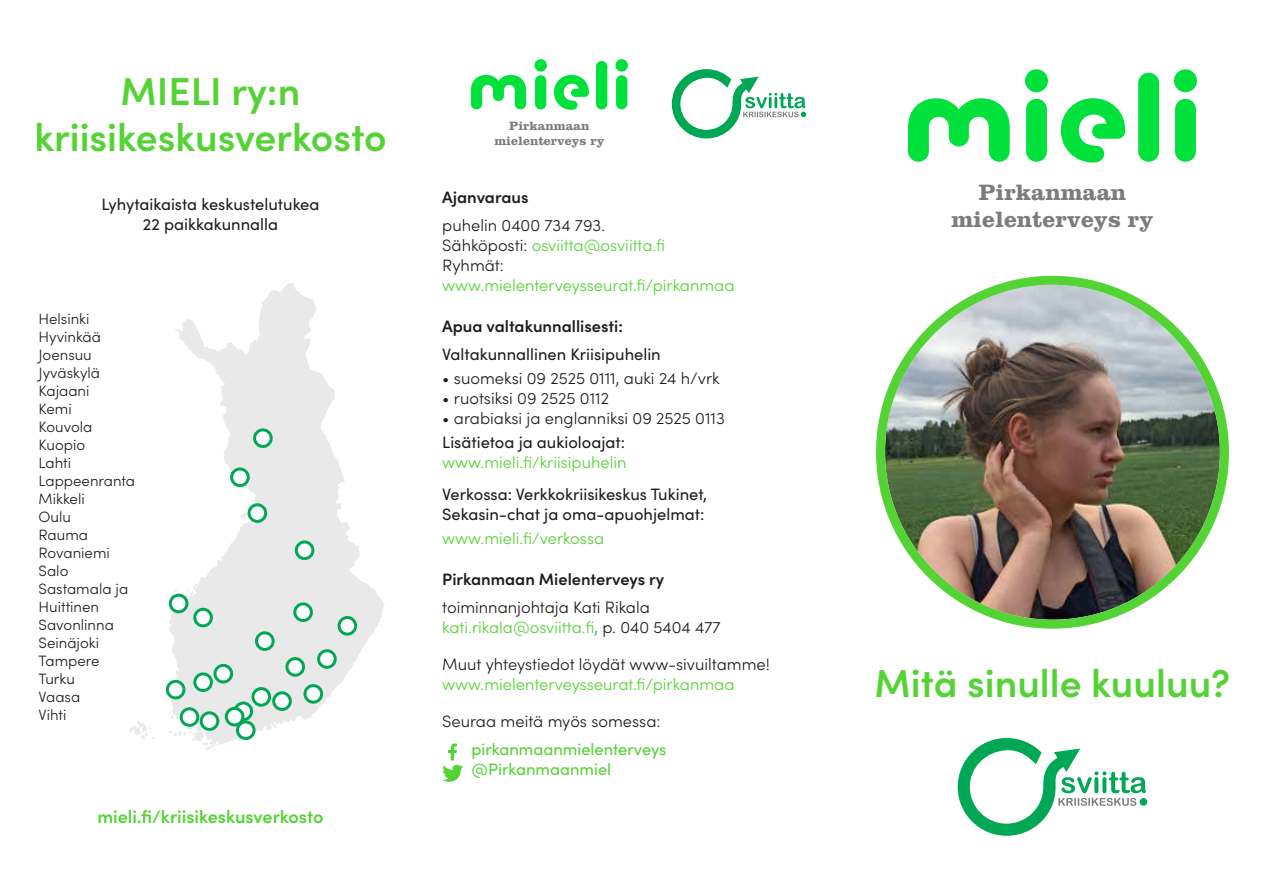
<style>
.page{position:relative;width:1263px;height:893px;background:#fff}
.page>*{position:absolute;margin:0;border:0;box-sizing:border-box;transform-origin:0 0}
.t1{font:600 39px/46.8px "Sofia Pro";color:#54d335;text-align:center}
.t2{font:700 23.1px/27.8px "Clarendon LT Std";color:#7c7c7c;text-align:center}
.t3{font:600 18px "Sofia Pro";color:#54d335}
.t4{font:300 16.5px/19.8px "Sofia Pro";color:#1d1d1b}
.t5{font:16.5px/19.8px "Sofia Pro";color:#1d1d1b}
.t6{font:300 16.5px "Sofia Pro";color:#54d335}
.t7{font:600 16.5px "Sofia Pro";color:#1d1d1b}
.t8{font:16.5px/19.8px "Sofia Pro";color:#54d335}
.t9{font:300 15px/18px "Sofia Pro";color:#1d1d1b}
.t10{font:700 12.6px/15px "Clarendon LT Std";color:#7c7c7c;text-align:center}
.s1{color:#54d335}
.s2{color:#00a754}
</style>
<div class="page">
<svg style="left:130px;top:283px;width:255px;height:467px"></svg>
<svg style="left:295px;top:540px;width:19px;height:20px"></svg>
<svg style="left:230px;top:467px;width:20px;height:20px"></svg>
<svg style="left:248px;top:503px;width:19px;height:20px"></svg>
<svg style="left:253px;top:428px;width:20px;height:20px"></svg>
<svg style="left:166px;top:594px;width:191px;height:146px"></svg>
<div style="left:1138px;top:73px;width:21px;height:89px;background:#00e13c;border-radius:10px"></div>
<svg style="left:1061px;top:98px;width:64px;height:65px"></svg>
<div style="left:1026px;top:99px;width:21px;height:63px;background:#00e13c;border-radius:10px"></div>
<div style="left:1025px;top:69px;width:23px;height:23px;background:#00e13c;border-radius:50%"></div>
<div style="left:1175px;top:99px;width:21px;height:63px;background:#00e13c;border-radius:10px"></div>
<div style="left:1174px;top:69px;width:23px;height:23px;background:#00e13c;border-radius:50%"></div>
<svg style="left:908px;top:98px;width:102px;height:64px"></svg>
<svg style="left:958px;top:738px;width:188px;height:98px"></svg>
<img style="left:885px;top:285px;width:335px;height:335px;border-radius:167px">
<div style="left:876px;top:276px;width:353px;height:353px;border:9px solid #54d335;border-radius:50%"></div>
<svg style="left:442px;top:743px;width:21px;height:39px"></svg>
<div style="left:596px;top:61px;width:11px;height:48px;background:#00e13c;border-radius:6px"></div>
<svg style="left:554px;top:75px;width:35px;height:35px"></svg>
<div style="left:535px;top:75px;width:11px;height:34px;background:#00e13c;border-radius:6px"></div>
<div style="left:534px;top:59px;width:13px;height:13px;background:#00e13c;border-radius:50%"></div>
<div style="left:616px;top:75px;width:11px;height:34px;background:#00e13c;border-radius:6px"></div>
<div style="left:615px;top:59px;width:13px;height:13px;background:#00e13c;border-radius:50%"></div>
<svg style="left:471px;top:74px;width:55px;height:35px"></svg>
<svg style="left:672px;top:69px;width:134px;height:69px"></svg>
<h1 class="t1" style="left:34px;top:65px;width:354px">MIELI ry:n kriisikeskusverkosto</h1>
<p class="t5" style="left:101px;top:194px;width:220px;text-align:center">Lyhytaikaista keskustelutukea<br>22 paikkakunnalla</p>
<p class="t9" style="left:39px;top:308px;width:98px">Helsinki<br>Hyvinkää<br>Joensuu<br>Jyväskylä<br>Kajaani<br>Kemi<br>Kouvola<br>Kuopio<br>Lahti<br>Lappeenranta<br>Mikkeli<br>Oulu<br>Rauma<br>Rovaniemi<br>Salo<br>Sastamala ja<br>Huittinen<br>Savonlinna<br>Seinäjoki<br>Tampere<br>Turku<br>Vaasa<br>Vihti</p>
<p class="t3" style="left:97px;top:803px;width:227px">mieli.fi/kriisikeskusverkosto</p>
<p class="t10" style="left:494px;top:118px;width:111px">Pirkanmaan mielenterveys ry</p>
<p class="t7" style="left:442px;top:185px;width:88px">Ajanvaraus</p>
<p class="t4" style="left:442px;top:215px;width:224px">puhelin 0400 734 793.<br>Sähköposti: <span class="s1">osviitta@osviitta.fi<br></span>Ryhmät:</p>
<p class="t6" style="left:442px;top:273px;width:294px">www.mielenterveysseurat.fi/pirkanmaa</p>
<p class="t7" style="left:442px;top:314px;width:182px">Apua valtakunnallisesti:</p>
<p class="t5" style="left:442px;top:344px;width:220px">Valtakunnallinen Kriisipuhelin</p>
<p class="t4" style="left:442px;top:368px;width:279px">• suomeksi 09 2525 0111, auki 24 h/vrk</p>
<p class="t4" style="left:442px;top:387px;width:168px">• ruotsiksi 09 2525 0112</p>
<p class="t4" style="left:442px;top:407px;width:284px">• arabiaksi ja englanniksi 09 2525 0113</p>
<p class="t5" style="left:442px;top:431px;width:184px">Lisätietoa ja aukioloajat:</p>
<p class="t6" style="left:442px;top:450px;width:186px">www.mieli.fi/kriisipuhelin</p>
<p class="t5" style="left:442px;top:484px;width:266px">Verkossa: Verkkokriisikeskus Tukinet,<br>Sekasin-chat ja oma-apuohjelmat:</p>
<p class="t6" style="left:442px;top:526px;width:163px">www.mieli.fi/verkossa</p>
<p class="t7" style="left:442px;top:567px;width:223px">Pirkanmaan Mielenterveys ry</p>
<p class="t4" style="left:442px;top:597px;width:280px">toiminnanjohtaja Kati Rikala <span class="s1">kati.rikala@osviitta.fi</span><span class="s2">,</span> p. 040 5404 477</p>
<p class="t4" style="left:442px;top:653px;width:329px">Muut yhteystiedot löydät www-sivuiltamme!</p>
<p class="t6" style="left:442px;top:672px;width:294px">www.mielenterveysseurat.fi/pirkanmaa</p>
<p class="t4" style="left:442px;top:710px;width:220px">Seuraa meitä myös somessa:</p>
<p class="t8" style="left:471px;top:738px;width:196px">pirkanmaanmielenterveys @Pirkanmaanmiel</p>
<h2 class="t2" style="left:951px;top:178px;width:204px">Pirkanmaan mielenterveys ry</h2>
<h1 class="t1" style="left:875px;top:657px;width:357px">Mitä sinulle kuuluu?</h1>
</div>
